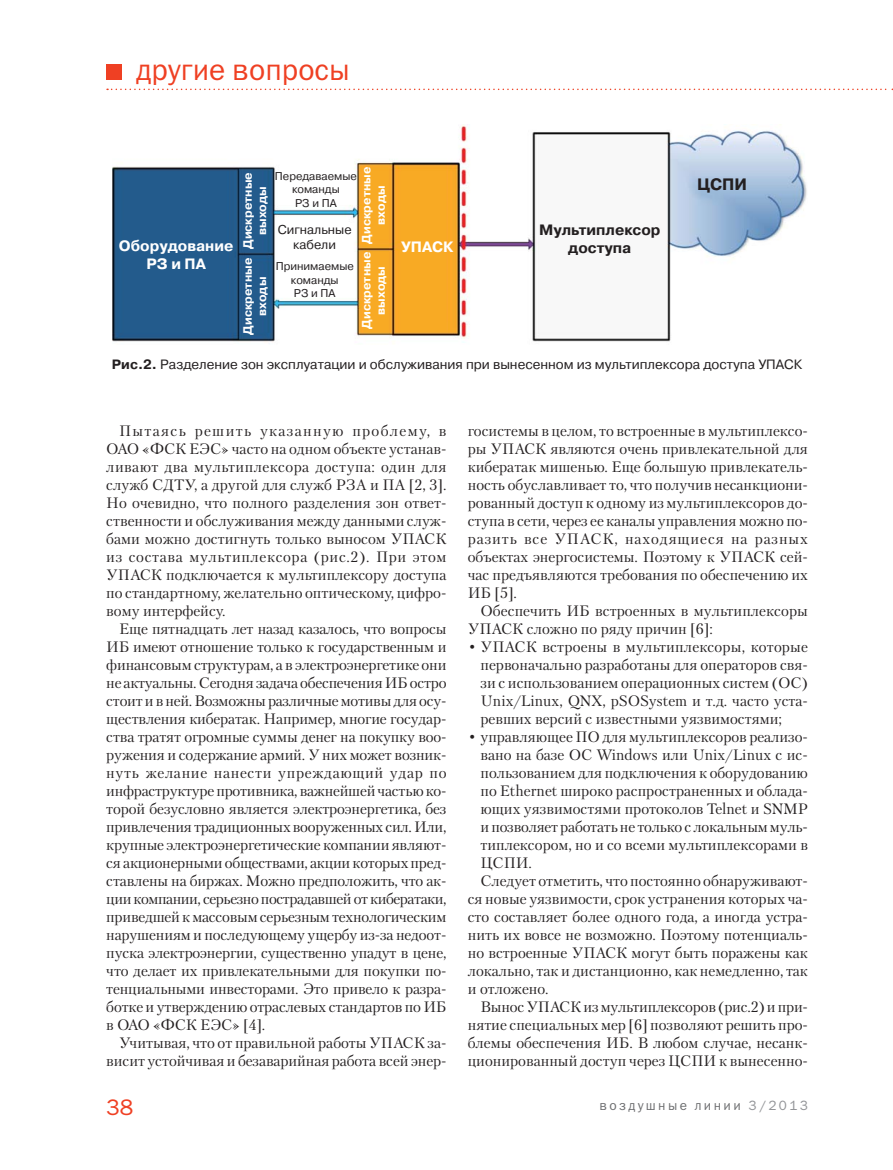
<style>
.page{position:relative;width:893px;height:1170px;background:#fff}
.page>*{position:absolute;margin:0;border:0;box-sizing:border-box;transform-origin:0 0}
.t1{font:30px "Franklin Gothic Book C";color:#ef4023}
.t2{font:22.5px "Franklin Gothic Book C";color:#ef4023}
.t3{font:700 16.5px "Pragmatica C";color:#231f20}
.t4{font:15px/18px "Petersburg C";color:#231f20;text-align:justify}
.t5{font:700 15px/18px "Pragmatica C";color:#fff;text-align:center}
.t6{font:700 15px/18px "Pragmatica C";color:#231f20;text-align:center}
.t7{font:13.5px "Pragmatica C";color:#231f20}
.t8{font:13.5px "Franklin Gothic Book C";letter-spacing:.175em;color:#6d6e70}
.t9{font:12.75px/15.3px "Pragmatica C";color:#231f20;text-align:center}
.t10{font:700 12px/14.4px "Pragmatica C";color:#fff;text-align:center}
.t11{font:11.25px/13.5px "Pragmatica C";color:#231f20;text-align:center}
.s1{font-weight:700}
.s2{color:#939598}
</style>
<div class="page">
<div style="left:106px;top:64px;width:16px;height:16px;background:#ef4023"></div>
<svg style="left:107px;top:89px;width:786px;height:1px"></svg>
<img style="left:112px;top:125px;width:695px;height:218px">
<h1 class="t1" style="left:136px;top:53px;width:215px">другие вопросы</h1>
<p class="t5" style="left:119px;top:238px;width:116px">Оборудование<br>РЗ и ПА</p>
<p class="t10" style="left:242px;top:249px;width:78px;rotate:-90deg">Дискретные выходы</p>
<p class="t10" style="left:242px;top:335px;width:78px;rotate:-90deg">Дискретные входы</p>
<p class="t10" style="left:360px;top:244px;width:78px;rotate:-90deg">Дискретные входы</p>
<p class="t11" style="left:275px;top:169px;width:83px">Передаваемые команды<br>РЗ и ПА</p>
<p class="t9" style="left:278px;top:222px;width:75px">Сигнальные кабели</p>
<p class="t11" style="left:276px;top:259px;width:80px">Принимаемые команды<br>РЗ и ПА</p>
<p class="t10" style="left:360px;top:329px;width:78px;rotate:-90deg">Дискретные выходы</p>
<p class="t5" style="left:401px;top:239px;width:54px">УПАСК</p>
<p class="t6" style="left:539px;top:223px;width:123px">Мультиплексор доступа</p>
<p class="t3" style="left:697px;top:178px;width:52px">ЦСПИ</p>
<p class="t7" style="left:112px;top:357px;width:692px"><span class="s1">Рис.2.</span> Разделение зон эксплуатации и обслуживания при вынесенном из мультиплексора доступа УПАСК</p>
<p class="t4" style="left:106px;top:422px;width:342px;text-indent:13px">Пытаясь решить указанную проблему, в ОАО «ФСК ЕЭС» часто на одном объекте устанав&shy;ливают два мультиплексора доступа: один для служб СДТУ, а другой для служб РЗА и ПА [2, 3].<br>Но очевидно, что полного разделения зон ответ&shy;ственности и обслуживания между данными служ&shy;бами можно достигнуть только выносом УПАСК из состава мультиплексора (рис.2). При этом УПАСК подключается к мультиплексору доступа по стандартному, желательно оптическому, цифро&shy;вому интерфейсу.</p>
<p class="t4" style="left:106px;top:620px;width:342px;text-indent:13px">Еще пятнадцать лет назад казалось, что вопросы ИБ имеют отношение только к государственным и финансовым структурам, а в электроэнергетике они не актуальны. Сегодня задача обеспечения ИБ остро стоит и в ней. Возможны различные мотивы для осу&shy;ществления кибератак. Например, многие государ&shy;ства тратят огромные суммы денег на покупку воо&shy;ружения и содержание армий. У них может возник&shy;нуть желание нанести упреждающий удар по инфраструктуре противника, важнейшей частью ко&shy;торой безусловно является электроэнергетика, без привлечения традиционных вооруженных сил. Или, крупные электроэнергетические компании являют&shy;ся акционерными обществами, акции которых пред&shy;ставлены на биржах. Можно предположить, что ак&shy;ции компании, серьезно пострадавшей от кибератаки, приведшей к массовым серьезным технологическим нарушениям и последующему ущербу из-за недоот&shy;пуска электроэнергии, существенно упадут в цене, что делает их привлекательными для покупки по&shy;тенциальными инвесторами. Это привело к разра&shy;ботке и утверждению отраслевых стандартов по ИБ в ОАО «ФСК ЕЭС» [4].</p>
<p class="t4" style="left:106px;top:1034px;width:342px;text-align:right">Учитывая, что от правильной работы УПАСК за&shy;висит устойчивая и безаварийная работа всей энер-</p>
<h2 class="t2" style="left:106px;top:1094px;width:28px">38</h2>
<p class="t4" style="left:468px;top:422px;width:342px">госистемы в целом, то встроенные в мультиплексо&shy;ры УПАСК являются очень привлекательной для кибератак мишенью. Еще большую привлекатель&shy;ность обуславливает то, что получив несанкциони&shy;рованный доступ к одному из мультиплексоров до&shy;ступа в сети, через ее каналы управления можно по&shy;разить все УПАСК, находящиеся на разных объектах энергосистемы. Поэтому к УПАСК сей&shy;час предъявляются требования по обеспечению их ИБ [5].</p>
<p class="t4" style="left:468px;top:602px;width:342px;text-indent:13px">Обеспечить ИБ встроенных в мультиплексоры<br>УПАСК сложно по ряду причин [6]:</p>
<p class="t4" style="left:480px;top:638px;width:329px;text-indent:-13px">• УПАСК встроены в мультиплексоры, которые первоначально разработаны для операторов свя&shy;зи с использованием операционных систем (ОС)<br>Unix/Linux, QNX, pSOSystem и т.д. часто уста&shy;ревших версий с известными уязвимостями;</p>
<p class="t4" style="left:468px;top:728px;width:342px">• управляющее ПО для мультиплексоров реализо-</p>
<p class="t4" style="left:480px;top:746px;width:329px">вано на базе ОС Windows или Unix/Linux с ис-</p>
<p class="t4" style="left:480px;top:764px;width:329px">пользованием для подключения к оборудованию</p>
<p class="t4" style="left:480px;top:782px;width:329px">по Ethernet широко распространенных и облада-</p>
<p class="t4" style="left:480px;top:800px;width:329px">ющих уязвимостями протоколов Telnet и SNMP</p>
<p class="t4" style="left:480px;top:818px;width:329px">и позволяет работать не только с локальным муль-</p>
<p class="t4" style="left:480px;top:836px;width:329px">типлексором, но и со всеми мультиплексорами в</p>
<p class="t4" style="left:480px;top:854px;width:53px">ЦСПИ.</p>
<p class="t4" style="left:480px;top:872px;width:329px">Следует отметить, что постоянно обнаруживают-</p>
<p class="t4" style="left:468px;top:890px;width:342px">ся новые уязвимости, срок устранения которых ча-</p>
<p class="t4" style="left:468px;top:908px;width:342px">сто составляет более одного года, а иногда устра-</p>
<p class="t4" style="left:468px;top:926px;width:342px">нить их вовсе не возможно. Поэтому потенциаль-</p>
<p class="t4" style="left:468px;top:944px;width:342px">но встроенные УПАСК могут быть поражены как</p>
<p class="t4" style="left:468px;top:962px;width:342px">локально, так и дистанционно, как немедленно, так</p>
<p class="t4" style="left:468px;top:980px;width:82px">и отложено.</p>
<p class="t4" style="left:480px;top:998px;width:329px">Вынос УПАСК из мультиплексоров (рис.2) и при-</p>
<p class="t4" style="left:468px;top:1016px;width:342px">нятие специальных мер [6] позволяют решить про-</p>
<p class="t4" style="left:468px;top:1034px;width:342px">блемы обеспечения ИБ. В любом случае, несанк-</p>
<p class="t4" style="left:468px;top:1052px;width:342px">ционированный доступ через ЦСПИ к вынесенно-</p>
<p class="t8" style="left:600px;top:1097px;width:210px">воздушные линии <span class="s2">3/2013</span></p>
</div>
